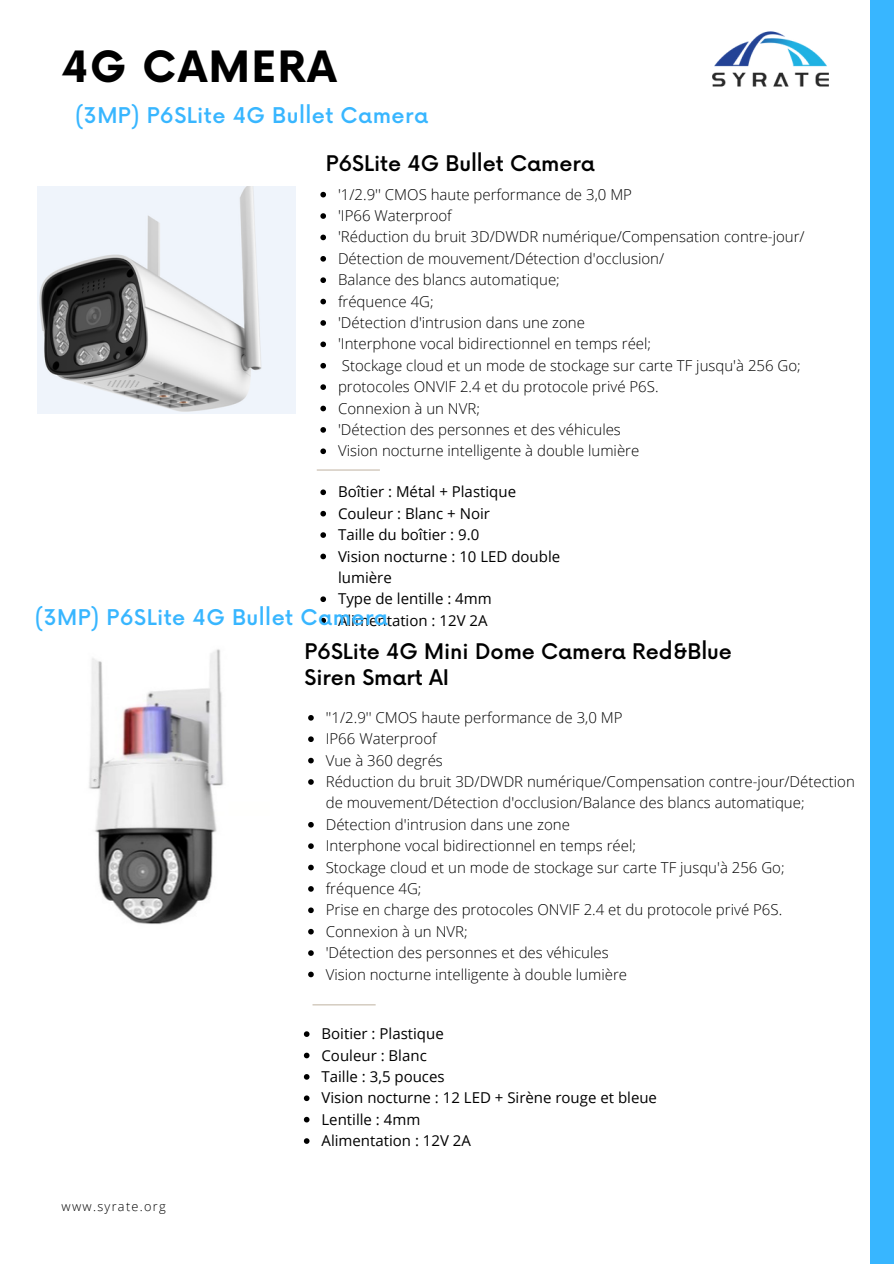
<style>
.page{position:relative;width:894px;height:1264px;background:#fff}
.page>*{position:absolute;margin:0;border:0;box-sizing:border-box;transform-origin:0 0}
.t1{font:700 42px "Now";letter-spacing:.04em;color:#000}
.t2{font:500 21.15px "Now";letter-spacing:.02em;color:#38b6ff}
.t3{font:500 21px/25.8px "Now";color:#000}
.t4{font:300 15px/21.3px "Open Sans";color:#000}
.t5{font:15px/21.3px "Open Sans";color:#000}
.t6{font:300 12.75px "Open Sans";letter-spacing:.1em;color:#000}
</style>
<div class="page">
<div style="left:869px;top:0;width:24px;height:1263px;background:#38b6ff"></div>
<img style="left:38px;top:186px;width:258px;height:227px">
<hr style="left:317px;top:469px;width:63px;height:1px;background:#c6baab">
<svg style="left:320px;top:192px;width:6px;height:5px"></svg>
<svg style="left:320px;top:213px;width:6px;height:6px"></svg>
<svg style="left:320px;top:235px;width:6px;height:5px"></svg>
<svg style="left:320px;top:256px;width:6px;height:6px"></svg>
<svg style="left:320px;top:277px;width:6px;height:6px"></svg>
<svg style="left:320px;top:299px;width:6px;height:5px"></svg>
<svg style="left:320px;top:320px;width:6px;height:6px"></svg>
<svg style="left:320px;top:341px;width:6px;height:6px"></svg>
<svg style="left:320px;top:363px;width:6px;height:5px"></svg>
<svg style="left:320px;top:384px;width:6px;height:6px"></svg>
<svg style="left:320px;top:406px;width:6px;height:5px"></svg>
<svg style="left:320px;top:427px;width:6px;height:6px"></svg>
<svg style="left:320px;top:448px;width:6px;height:6px"></svg>
<svg style="left:320px;top:489px;width:6px;height:6px"></svg>
<svg style="left:320px;top:511px;width:6px;height:5px"></svg>
<svg style="left:320px;top:532px;width:6px;height:6px"></svg>
<svg style="left:320px;top:553px;width:6px;height:6px"></svg>
<svg style="left:320px;top:596px;width:6px;height:6px"></svg>
<svg style="left:320px;top:617px;width:6px;height:6px"></svg>
<img style="left:89px;top:649px;width:135px;height:275px">
<hr style="left:312px;top:1004px;width:63px;height:1px;background:#c6baab">
<svg style="left:308px;top:715px;width:6px;height:5px"></svg>
<svg style="left:308px;top:736px;width:6px;height:6px"></svg>
<svg style="left:308px;top:757px;width:6px;height:6px"></svg>
<svg style="left:308px;top:779px;width:6px;height:5px"></svg>
<svg style="left:308px;top:822px;width:6px;height:5px"></svg>
<svg style="left:308px;top:843px;width:6px;height:6px"></svg>
<svg style="left:308px;top:864px;width:6px;height:6px"></svg>
<svg style="left:308px;top:886px;width:6px;height:5px"></svg>
<svg style="left:308px;top:907px;width:6px;height:6px"></svg>
<svg style="left:308px;top:928px;width:6px;height:6px"></svg>
<svg style="left:308px;top:950px;width:6px;height:5px"></svg>
<svg style="left:308px;top:971px;width:6px;height:6px"></svg>
<svg style="left:304px;top:1031px;width:5px;height:5px"></svg>
<svg style="left:304px;top:1052px;width:5px;height:6px"></svg>
<svg style="left:304px;top:1074px;width:5px;height:5px"></svg>
<svg style="left:304px;top:1095px;width:5px;height:6px"></svg>
<svg style="left:304px;top:1116px;width:5px;height:6px"></svg>
<svg style="left:304px;top:1138px;width:5px;height:5px"></svg>
<img style="left:712px;top:31px;width:117px;height:56px">
<p class="t1" style="left:62px;top:44px;width:276px">4G CAMERA</p>
<p class="t2" style="left:75px;top:104px;width:354px">(3MP) P6SLite 4G Bullet Camera</p>
<h2 class="t3" style="left:325px;top:152px;width:270px">P6SLite 4G Bullet Camera</h2>
<p class="t4" style="left:338px;top:183px;width:295px">'1/2.9'' CMOS haute performance de 3,0 MP</p>
<h2 class="t4" style="left:338px;top:205px;width:115px">'IP66 Waterproof</h2>
<p class="t4" style="left:338px;top:226px;width:468px">'Réduction du bruit 3D/DWDR numérique/Compensation contre-jour/</p>
<p class="t4" style="left:338px;top:247px;width:327px">Détection de mouvement/Détection d'occlusion/</p>
<p class="t4" style="left:338px;top:269px;width:223px">Balance des blancs automatique;</p>
<p class="t4" style="left:338px;top:290px;width:97px">fréquence 4G;</p>
<p class="t4" style="left:338px;top:311px;width:248px">'Détection d'intrusion dans une zone</p>
<p class="t4" style="left:338px;top:333px;width:314px">'Interphone vocal bidirectionnel en temps réel;</p>
<p class="t4" style="left:342px;top:354px;width:460px">Stockage cloud et un mode de stockage sur carte TF jusqu'à 256 Go;</p>
<p class="t4" style="left:338px;top:376px;width:322px">protocoles ONVIF 2.4 et du protocole privé P6S.</p>
<p class="t4" style="left:338px;top:397px;width:143px">Connexion à un NVR;</p>
<p class="t4" style="left:338px;top:418px;width:284px">'Détection des personnes et des véhicules</p>
<p class="t4" style="left:338px;top:440px;width:303px">Vision nocturne intelligente à double lumière</p>
<p class="t5" style="left:338px;top:481px;width:179px">Boîtier : Métal + Plastique</p>
<p class="t5" style="left:338px;top:502px;width:153px">Couleur : Blanc + Noir</p>
<p class="t5" style="left:338px;top:523px;width:143px">Taille du boîtier : 9.0</p>
<p class="t5" style="left:338px;top:545px;width:224px">Vision nocturne : 10 LED double lumière</p>
<p class="t5" style="left:338px;top:588px;width:155px">Type de lentille : 4mm</p>
<p class="t5" style="left:338px;top:609px;width:151px">Alimentation : 12V 2A</p>
<p class="t2" style="left:35px;top:606px;width:354px">(3MP) P6SLite 4G Bullet Camera</p>
<p class="t3" style="left:304px;top:640px;width:429px">P6SLite 4G Mini Dome Camera Red&amp;Blue<br>Siren Smart AI</p>
<h2 class="t4" style="left:325px;top:706px;width:298px">''1/2.9'' CMOS haute performance de 3,0 MP</h2>
<p class="t4" style="left:325px;top:727px;width:112px">IP66 Waterproof</p>
<p class="t4" style="left:325px;top:749px;width:119px">Vue à 360 degrés</p>
<p class="t4" style="left:325px;top:770px;width:530px">Réduction du bruit 3D/DWDR numérique/Compensation contre-jour/Détection de mouvement/Détection d'occlusion/Balance des blancs automatique;</p>
<p class="t4" style="left:325px;top:813px;width:245px">Détection d'intrusion dans une zone</p>
<p class="t4" style="left:325px;top:834px;width:311px">Interphone vocal bidirectionnel en temps réel;</p>
<p class="t4" style="left:325px;top:856px;width:460px">Stockage cloud et un mode de stockage sur carte TF jusqu'à 256 Go;</p>
<p class="t4" style="left:325px;top:877px;width:97px">fréquence 4G;</p>
<p class="t4" style="left:325px;top:898px;width:458px">Prise en charge des protocoles ONVIF 2.4 et du protocole privé P6S.</p>
<p class="t4" style="left:325px;top:920px;width:143px">Connexion à un NVR;</p>
<p class="t4" style="left:325px;top:941px;width:284px">'Détection des personnes et des véhicules</p>
<p class="t4" style="left:325px;top:963px;width:303px">Vision nocturne intelligente à double lumière</p>
<p class="t6" style="left:62px;top:1197px;width:106px">www.syrate.org</p>
<p class="t5" style="left:321px;top:1022px;width:124px">Boitier : Plastique</p>
<p class="t5" style="left:321px;top:1044px;width:107px">Couleur : Blanc</p>
<p class="t5" style="left:321px;top:1065px;width:125px">Taille : 3,5 pouces</p>
<p class="t5" style="left:321px;top:1086px;width:337px">Vision nocturne : 12 LED + Sirène rouge et bleue</p>
<p class="t5" style="left:321px;top:1108px;width:100px">Lentille : 4mm</p>
<p class="t5" style="left:321px;top:1129px;width:151px">Alimentation : 12V 2A</p>
</div>
